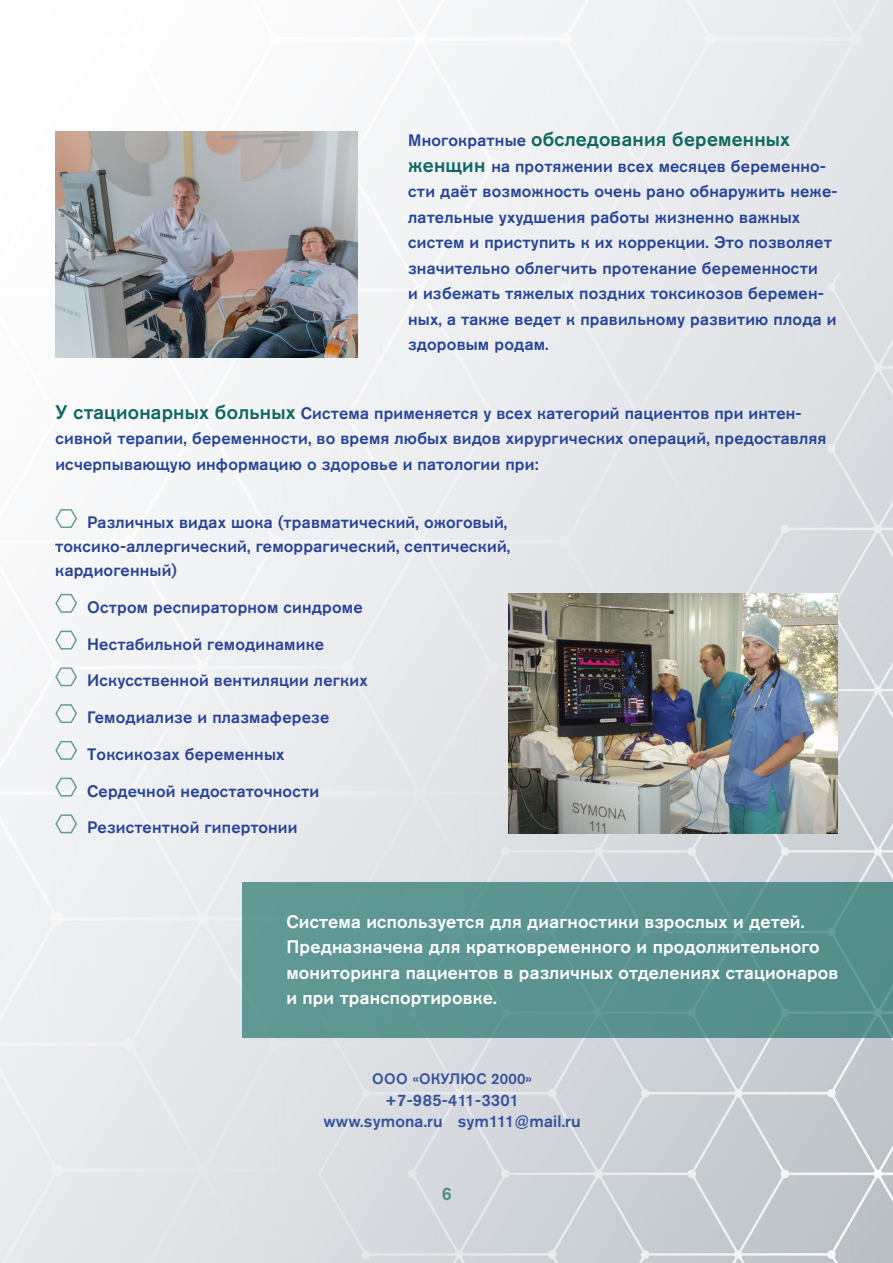
<style>
.page{position:relative;width:893px;height:1263px;background:#fff}
.page>*{position:absolute;margin:0;border:0;box-sizing:border-box;transform-origin:0 0}
.t1{font:500 19.5px "Akzidenz Grotesk Pro";letter-spacing:.01em;color:#0f6960}
.t2{font:500 18px/25.5px "Akzidenz Grotesk Pro";letter-spacing:.01em;color:#fff}
.t3{font:500 18px "Akzidenz Grotesk Pro";color:#0f6960}
.t4{font:500 16.5px/25.5px "Akzidenz Grotesk Pro";letter-spacing:.01em;color:#264596}
.t5{font:500 16.5px/24px "Akzidenz Grotesk Pro";letter-spacing:.01em;color:#294495}
.t6{font:500 15px "Akzidenz Grotesk Pro";letter-spacing:.01em;color:#264596}
.s1{font-size:16.5px;color:#264596}
.s2{font-size:19.5px;color:#0f6960}
</style>
<div class="page">
<img style="left:0;top:0;width:893px;height:1263px">
<div style="left:242px;top:882px;width:651px;height:155px;background:#5b938f"></div>
<svg style="left:54px;top:508px;width:24px;height:21px"></svg>
<svg style="left:54px;top:592px;width:24px;height:21px"></svg>
<svg style="left:54px;top:629px;width:24px;height:21px"></svg>
<svg style="left:54px;top:666px;width:24px;height:21px"></svg>
<svg style="left:54px;top:703px;width:24px;height:21px"></svg>
<svg style="left:54px;top:740px;width:24px;height:20px"></svg>
<svg style="left:54px;top:776px;width:24px;height:21px"></svg>
<svg style="left:54px;top:813px;width:24px;height:21px"></svg>
<img style="left:55px;top:132px;width:302px;height:225px">
<img style="left:508px;top:593px;width:330px;height:240px">
<p class="t1" style="left:408px;top:127px;width:383px"><span class="s1">Многократные</span> обследования беременных</p>
<p class="t4" style="left:408px;top:153px;width:431px"><span class="s2">женщин</span> на протяжении всех месяцев беременно&shy;сти даёт возможность очень рано обнаружить неже&shy;лательные ухудшения работы жизненно важных систем и приступить к их коррекции. Это позволяет значительно облегчить протекание беременности<br>и избежать тяжелых поздних токсикозов беремен&shy;ных, а также ведет к правильному развитию плода и здоровым родам.</p>
<p class="t4" style="left:55px;top:400px;width:773px"><span class="s2">У стационарных больных</span> Система применяется у всех категорий пациентов при интен&shy;сивной терапии, беременности, во время любых видов хирургических операций, предоставляя исчерпывающую информацию о здоровье и патологии при:</p>
<p class="t5" style="left:55px;top:510px;width:457px;text-indent:32px">Различных видах шока (травматический, ожоговый, токсико-аллергический, геморрагический, септический, кардиогенный)</p>
<p class="t5" style="left:87px;top:595px;width:277px">Остром респираторном синдроме</p>
<p class="t5" style="left:87px;top:631px;width:239px">Нестабильной гемодинамике</p>
<p class="t5" style="left:87px;top:668px;width:282px">Искусственной вентиляции легких</p>
<p class="t5" style="left:87px;top:705px;width:244px">Гемодиализе и плазмаферезе</p>
<p class="t5" style="left:87px;top:742px;width:199px">Токсикозах беременных</p>
<p class="t5" style="left:87px;top:778px;width:234px">Сердечной недостаточности</p>
<p class="t5" style="left:87px;top:815px;width:212px">Резистентной гипертонии</p>
<p class="t2" style="left:286px;top:908px;width:553px">Система используется для диагностики взрослых и детей.<br>Предназначена для кратковременного и продолжительного мониторинга пациентов в различных отделениях стационаров и при транспортировке.</p>
<p class="t6" style="left:372px;top:1069px;width:162px">ООО «ОКУЛЮС 2000»</p>
<p class="t4" style="left:323px;top:1089px;width:259px;line-height:21px;text-align:center">+7-985-411-3301 www.symona.ru sym111@mail.ru</p>
<p class="t3" style="left:441px;top:1182px;width:12px">6</p>
</div>
